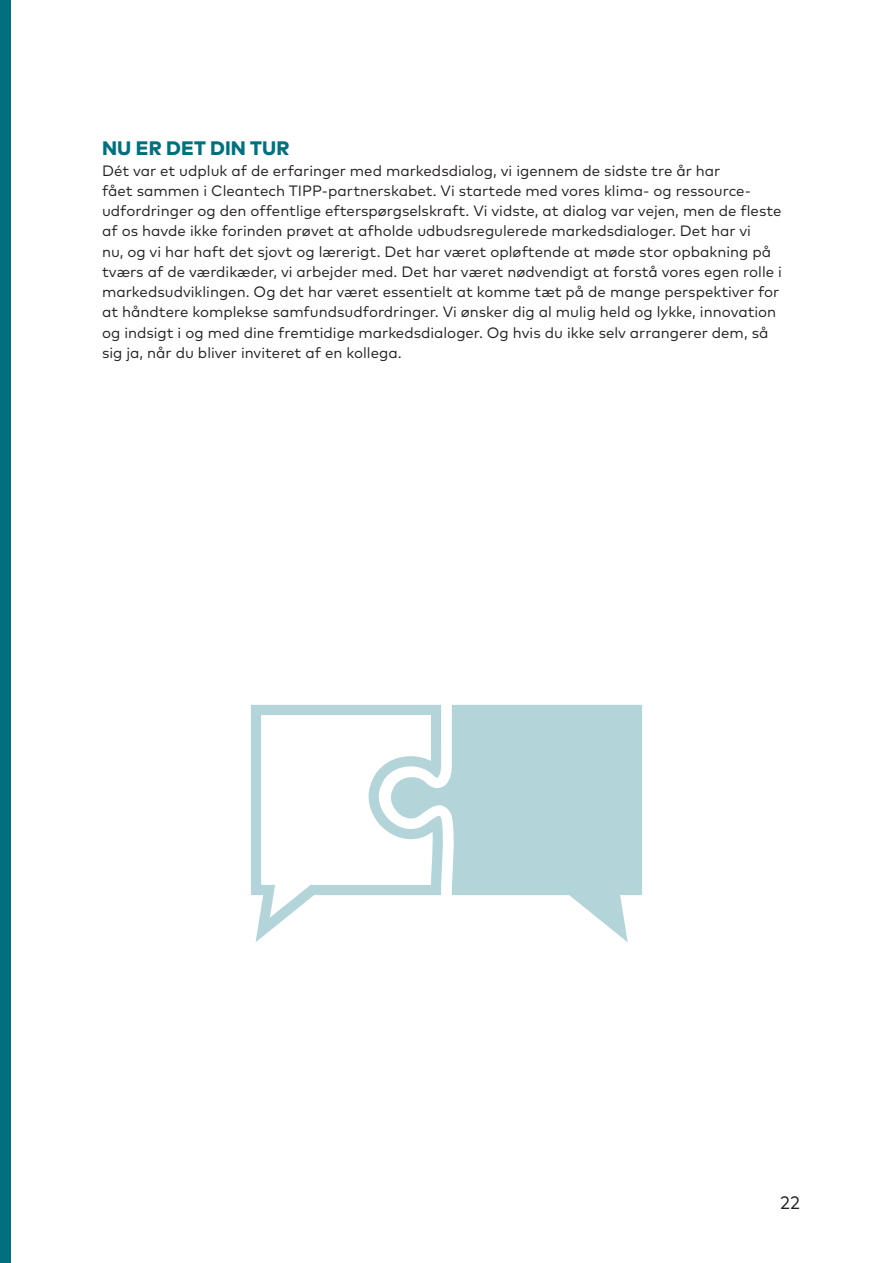
<style>
.page{position:relative;width:893px;height:1263px;background:#fff}
.page>*{position:absolute;margin:0;border:0;box-sizing:border-box;transform-origin:0 0}
.Overskrift_2{font:800 19.5px "Mark Pro";letter-spacing:.005em;color:#01707e}
.t1{font:18px "Mark Pro";color:#231f20}
.Normal2{font:15px/20.2px "Mark Pro";color:#231f20}
</style>
<div class="page">
<div style="left:0;top:0;width:11px;height:1263px;background:#01707e"></div>
<svg style="left:251px;top:705px;width:135px;height:237px"></svg>
<svg style="left:386px;top:705px;width:256px;height:237px;fill:#b3d4d8"></svg>
<p class="Overskrift_2" style="left:102px;top:133px;width:189px">NU ER DET DIN TUR</p>
<p class="Normal2" style="left:102px;top:159px;width:681px">Dét var et udpluk af de erfaringer med markedsdialog, vi igennem de sidste tre år har<br>fået sammen i Cleantech TIPP-partnerskabet. Vi startede med vores klima- og ressource&shy;udfordringer og den offentlige efterspørgselskraft. Vi vidste, at dialog var vejen, men de fleste af os havde ikke forinden prøvet at afholde udbudsregulerede markedsdialoger. Det har vi<br>nu, og vi har haft det sjovt og lærerigt. Det har været opløftende at møde stor opbakning på tværs af de værdikæder, vi arbejder med. Det har været nødvendigt at forstå vores egen rolle i markedsudviklingen. Og det har været essentielt at komme tæt på de mange perspektiver for at håndtere komplekse samfundsudfordringer. Vi ønsker dig al mulig held og lykke, innovation og indsigt i og med dine fremtidige markedsdialoger. Og hvis du ikke selv arrangerer dem, så sig ja, når du bliver inviteret af en kollega.</p>
<p class="t1" style="left:780px;top:1189px;width:21px">22</p>
</div>
